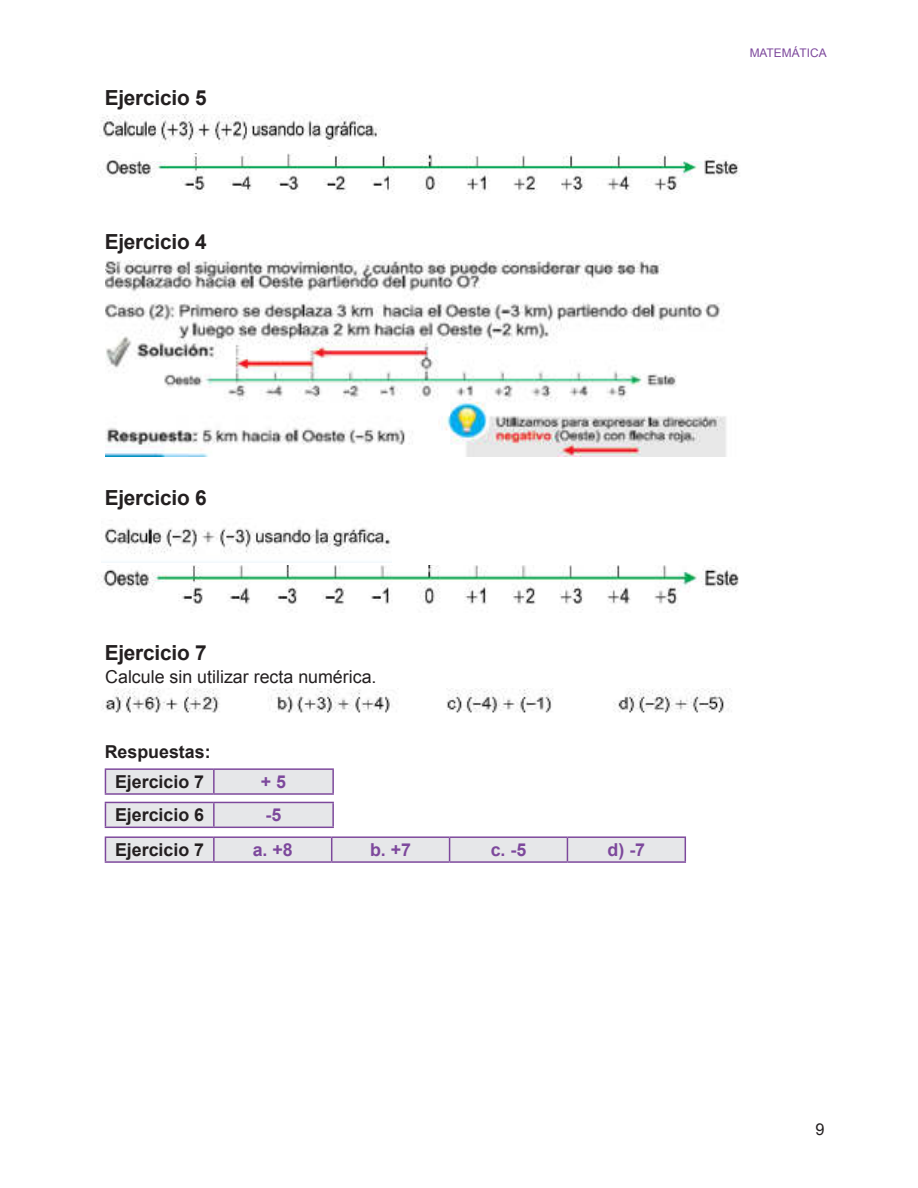
<style>
.page{position:relative;width:918px;height:1188px;background:#fff}
.page>*{position:absolute;margin:0;border:0;box-sizing:border-box;transform-origin:0 0}
.t1{font:700 20.85px "Arial";letter-spacing:-.01em;color:#231f20}
.t2{font:700 17.85px "Arial";color:#231f20}
.t3{font:17.85px "Arial";color:#231f20}
.t4{font:700 17.85px "Arial";color:#7d489c}
.t5{font:16.35px "Arial";color:#231f20}
.t6{font:11.85px "Arial";color:#7d489c}
</style>
<div class="page">
<img style="left:100px;top:114px;width:281px;height:33px">
<img style="left:100px;top:153px;width:640px;height:41px">
<img style="left:105px;top:261px;width:621px;height:196px">
<img style="left:102px;top:527px;width:289px;height:36px">
<img style="left:98px;top:566px;width:641px;height:44px">
<img style="left:102px;top:688px;width:630px;height:25px">
<hr style="left:105px;top:768px;width:109px;height:2px;background:#7d489c">
<div style="left:105px;top:769px;width:227px;height:24px;background:#e6e7e9"></div>
<hr style="left:214px;top:768px;width:120px;height:2px;background:#7d489c">
<hr style="left:213px;top:770px;width:2px;height:23px;background:#7d489c">
<hr style="left:105px;top:793px;width:109px;height:2px;background:#7d489c">
<hr style="left:214px;top:793px;width:120px;height:2px;background:#7d489c">
<hr style="left:332px;top:770px;width:2px;height:23px;background:#7d489c">
<svg style="left:105px;top:802px;width:227px;height:25px;background:#e0dee5"></svg>
<hr style="left:214px;top:802px;width:120px;height:1px;background:#7d489c">
<hr style="left:213px;top:803px;width:2px;height:24px;background:#7d489c">
<hr style="left:105px;top:827px;width:109px;height:1px;background:#7d489c">
<hr style="left:214px;top:827px;width:120px;height:1px;background:#7d489c">
<hr style="left:332px;top:803px;width:2px;height:24px;background:#7d489c">
<hr style="left:105px;top:836px;width:109px;height:2px;background:#7d489c">
<hr style="left:214px;top:836px;width:118px;height:2px;background:#7d489c">
<hr style="left:105px;top:861px;width:109px;height:2px;background:#7d489c">
<hr style="left:214px;top:861px;width:118px;height:2px;background:#7d489c">
<hr style="left:332px;top:861px;width:118px;height:2px;background:#7d489c">
<hr style="left:450px;top:861px;width:117px;height:2px;background:#7d489c">
<hr style="left:567px;top:861px;width:119px;height:2px;background:#7d489c">
<hr style="left:332px;top:836px;width:118px;height:2px;background:#7d489c">
<hr style="left:450px;top:836px;width:117px;height:2px;background:#7d489c">
<hr style="left:567px;top:836px;width:119px;height:2px;background:#7d489c">
<svg style="left:105px;top:837px;width:581px;height:25px;background:#dddae2"></svg>
<p class="t1" style="left:105px;top:90px;width:103px">Ejercicio 5</p>
<p class="t1" style="left:105px;top:234px;width:103px">Ejercicio 4</p>
<p class="t1" style="left:105px;top:490px;width:103px">Ejercicio 6</p>
<p class="t1" style="left:105px;top:645px;width:103px">Ejercicio 7</p>
<p class="t3" style="left:105px;top:667px;width:273px">Calcule sin utilizar recta numérica.</p>
<p class="t2" style="left:105px;top:745px;width:107px">Respuestas:</p>
<p class="t2" style="left:115px;top:775px;width:91px">Ejercicio 7</p>
<p class="t4" style="left:261px;top:775px;width:27px">+ 5</p>
<p class="t2" style="left:115px;top:808px;width:91px">Ejercicio 6</p>
<p class="t4" style="left:266px;top:808px;width:17px">-5</p>
<p class="t2" style="left:115px;top:843px;width:91px">Ejercicio 7</p>
<p class="t4" style="left:253px;top:843px;width:42px">a. +8</p>
<p class="t4" style="left:370px;top:843px;width:43px">b. +7</p>
<p class="t4" style="left:491px;top:843px;width:37px">c. -5</p>
<p class="t4" style="left:608px;top:843px;width:39px">d) -7</p>
<p class="t6" style="left:750px;top:46px;width:79px">MATEMÁTICA</p>
<p class="t5" style="left:816px;top:1120px;width:11px">9</p>
</div>
